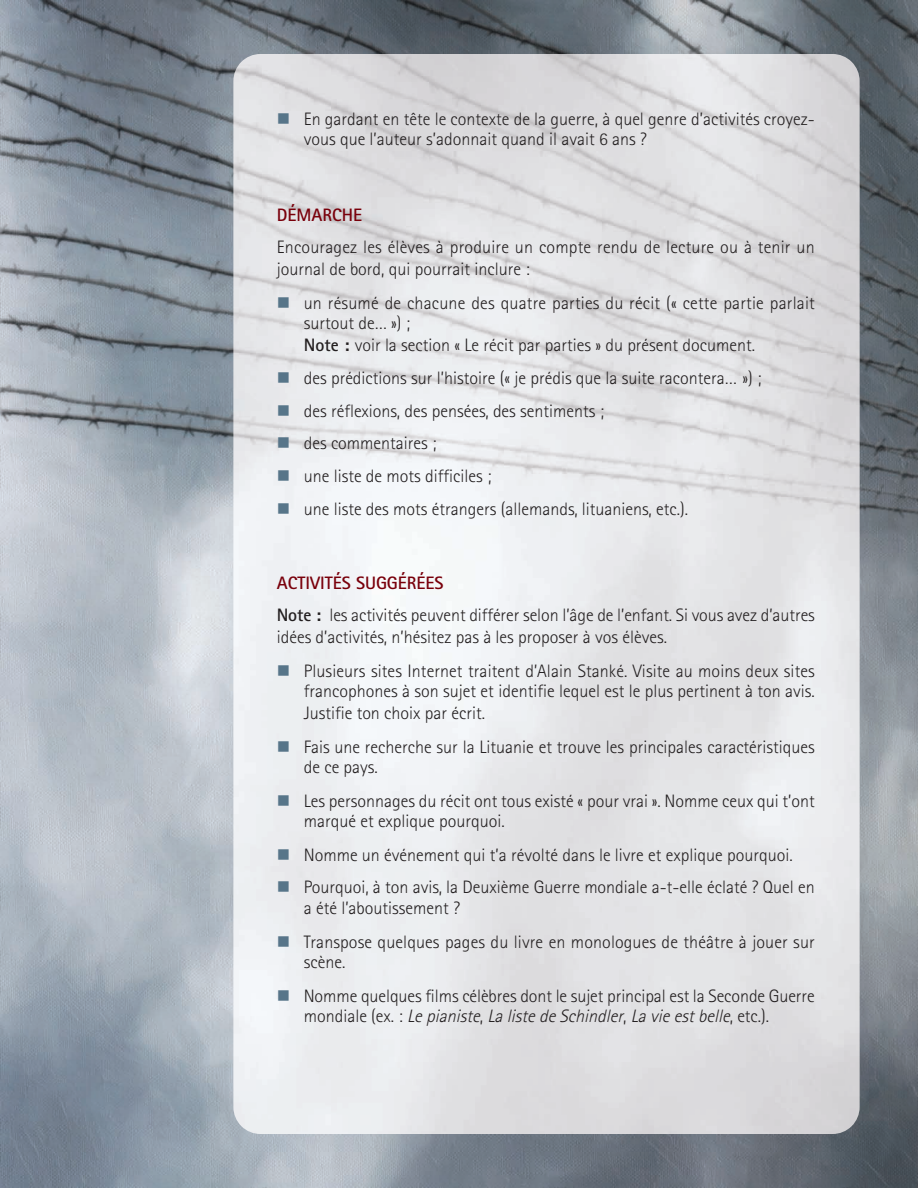
<style>
.page{position:relative;width:918px;height:1188px;background:#fff}
.page>*{position:absolute;margin:0;border:0;box-sizing:border-box;transform-origin:0 0}
.t1{font:300 18px/32.5px "Rotis Sans Serif";color:#231f20}
.t2{font:italic 300 18px "Rotis Sans Serif";color:#231f20}
.t3{font:700 18px "Rotis Sans Serif";color:#79000b}
.s1{font-weight:700}
.s2{font-weight:700;color:#79000b}
.s3{font-style:normal}
</style>
<div class="page">
<img style="left:0;top:0;width:918px;height:1188px">
<img style="left:233px;top:54px;width:627px;height:1080px">
<svg style="left:278px;top:113px;width:11px;height:11px"></svg>
<svg style="left:278px;top:297px;width:11px;height:10px"></svg>
<svg style="left:278px;top:373px;width:11px;height:10px"></svg>
<svg style="left:278px;top:405px;width:11px;height:11px"></svg>
<svg style="left:278px;top:438px;width:11px;height:10px"></svg>
<svg style="left:278px;top:470px;width:11px;height:11px"></svg>
<svg style="left:278px;top:503px;width:11px;height:10px"></svg>
<svg style="left:278px;top:665px;width:11px;height:10px"></svg>
<svg style="left:278px;top:741px;width:11px;height:10px"></svg>
<svg style="left:278px;top:795px;width:11px;height:10px"></svg>
<svg style="left:278px;top:849px;width:11px;height:11px"></svg>
<svg style="left:278px;top:882px;width:11px;height:10px"></svg>
<svg style="left:278px;top:936px;width:11px;height:10px"></svg>
<svg style="left:278px;top:990px;width:11px;height:10px"></svg>
<p class="t1" style="left:304px;top:110px;width:513px;line-height:20.2px">En gardant en tête le contexte de la guerre, à quel genre d’activités croyez&shy;vous que l’auteur s’adonnait quand il avait 6 ans ?</p>
<p class="t3" style="left:277px;top:208px;width:87px">DÉMARCHE</p>
<p class="t1" style="left:277px;top:238px;width:540px;line-height:21.6px">Encouragez les élèves à produire un compte rendu de lecture ou à tenir un journal de bord, qui pourrait inclure :</p>
<p class="t1" style="left:304px;top:294px;width:513px;line-height:21px">un résumé de chacune des quatre parties du récit (« cette partie parlait surtout de… ») ;<br><span class="s1">Note :</span> voir la section « Le récit par parties » du présent document.</p>
<p class="t1" style="left:304px;top:364px;width:459px">des prédictions sur l’histoire (« je prédis que la suite racontera… ») ; des réflexions, des pensées, des sentiments ;<br>des commentaires ;<br>une liste de mots difficiles ;<br>une liste des mots étrangers (allemands, lituaniens, etc.).</p>
<p class="t1" style="left:277px;top:568px;width:540px"><span class="s2">ACTIVITÉS SUGGÉRÉES<br></span><span class="s1">Note :</span> les activités peuvent différer selon l’âge de l’enfant. Si vous avez d’autres</p>
<p class="t1" style="left:304px;top:622px;width:513px;line-height:33.9px;text-indent:-27px">idées d’activités, n’hésitez pas à les proposer à vos élèves.<br>Plusieurs sites Internet traitent d’Alain Stanké. Visite au moins deux sites</p>
<p class="t1" style="left:304px;top:682px;width:513px;line-height:21.6px">francophones à son sujet et identifie lequel est le plus pertinent à ton avis.<br>Justifie ton choix par écrit.</p>
<p class="t1" style="left:304px;top:738px;width:513px;line-height:20.2px">Fais une recherche sur la Lituanie et trouve les principales caractéristiques de ce pays.</p>
<p class="t1" style="left:304px;top:792px;width:513px;line-height:20.2px">Les personnages du récit ont tous existé « pour vrai ». Nomme ceux qui t’ont marqué et explique pourquoi.</p>
<p class="t1" style="left:304px;top:840px;width:513px">Nomme un événement qui t’a révolté dans le livre et explique pourquoi.<br>Pourquoi, à ton avis, la Deuxième Guerre mondiale a-t-elle éclaté ? Quel en</p>
<p class="t1" style="left:304px;top:892px;width:513px;line-height:33.9px">a été l’aboutissement ?<br>Transpose quelques pages du livre en monologues de théâtre à jouer sur</p>
<p class="t1" style="left:304px;top:947px;width:513px;line-height:33.9px">scène.<br>Nomme quelques films célèbres dont le sujet principal est la Seconde Guerre</p>
<p class="t2" style="left:304px;top:1010px;width:467px"><span class="s3">mondiale (ex. :</span> Le pianiste<span class="s3">,</span> La liste de Schindler<span class="s3">,</span> La vie est belle<span class="s3">, etc.).</span></p>
</div>
